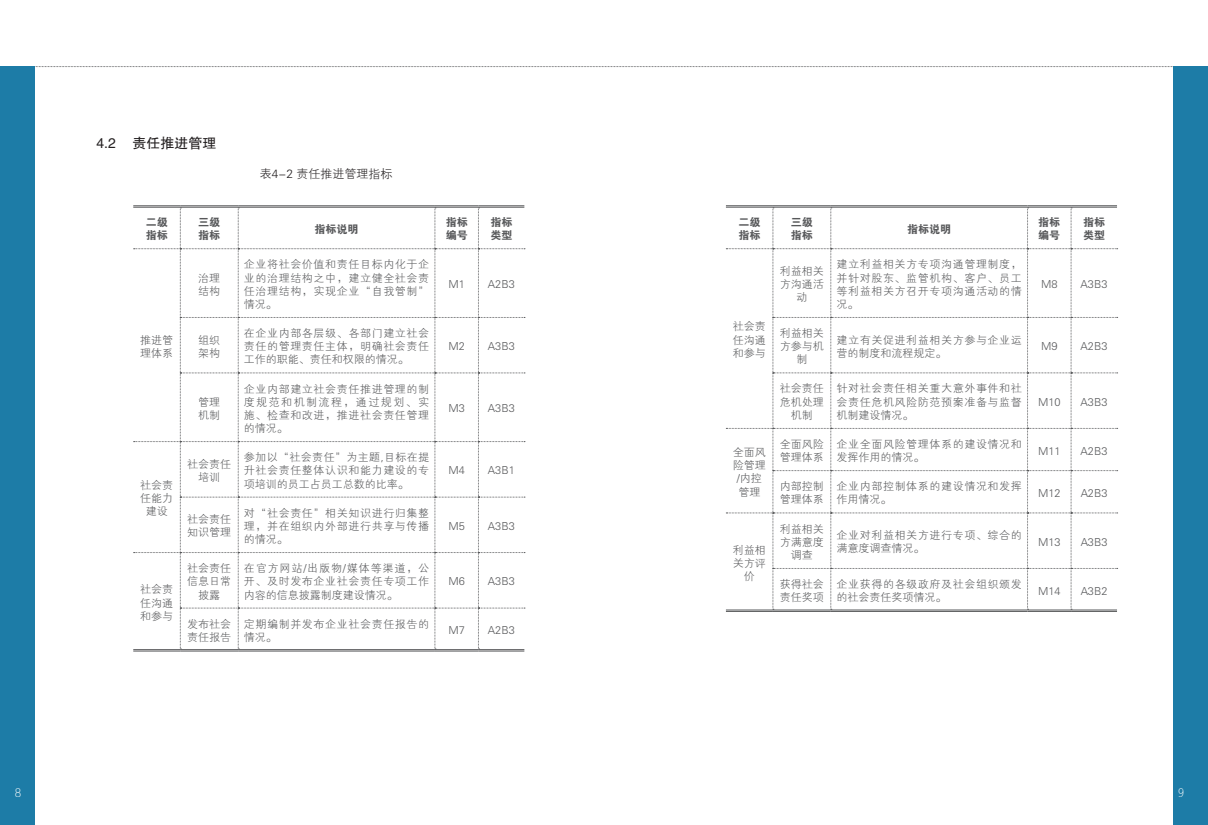
<style>
.page{position:relative;width:1208px;height:825px;background:#fff}
.page>*{position:absolute;margin:0;border:0;box-sizing:border-box;transform-origin:0 0}
.t1{font:14px "FZHTJW GB1 0";color:#231f20}
.t2{font:12px "FZXH1 JW GB1 0";color:#231f20}
.t3{font:12px "FZXDXJW GB1 0";color:#fff}
.t4{font:11px/13.2px "FZXH1 JW GB1 0";letter-spacing:.055em;color:#57585a}
.t5{font:11px/13.2px "FZXH1 JW GB1 0";color:#57585a;text-align:center}
.t6{font:11px/13.2px "FZDHTJW GB1 0";color:#57585a}
</style>
<div class="page">
<svg style="left:34px;top:66px;width:1140px;height:1px"></svg>
<div style="left:0;top:66px;width:34px;height:759px;background:#1d7ca7"></div>
<div style="left:1174px;top:66px;width:34px;height:759px;background:#1d7ca7"></div>
<hr style="left:133px;top:205px;width:47px;height:1px;background:#57585a">
<hr style="left:133px;top:207px;width:47px;height:1px;background:#57585a">
<hr style="left:180px;top:205px;width:58px;height:1px;background:#57585a">
<hr style="left:180px;top:207px;width:58px;height:1px;background:#57585a">
<hr style="left:238px;top:205px;width:197px;height:1px;background:#57585a">
<hr style="left:238px;top:207px;width:197px;height:1px;background:#57585a">
<hr style="left:435px;top:205px;width:43px;height:1px;background:#57585a">
<hr style="left:435px;top:207px;width:43px;height:1px;background:#57585a">
<hr style="left:478px;top:205px;width:46px;height:1px;background:#57585a">
<hr style="left:478px;top:207px;width:46px;height:1px;background:#57585a">
<hr style="left:133px;top:649px;width:47px;height:1px;background:#57585a">
<hr style="left:133px;top:651px;width:47px;height:1px;background:#57585a">
<hr style="left:435px;top:649px;width:43px;height:1px;background:#57585a">
<hr style="left:435px;top:651px;width:43px;height:1px;background:#57585a">
<hr style="left:478px;top:649px;width:46px;height:1px;background:#57585a">
<hr style="left:478px;top:651px;width:46px;height:1px;background:#57585a">
<hr style="left:180px;top:649px;width:58px;height:1px;background:#57585a">
<hr style="left:180px;top:651px;width:58px;height:1px;background:#57585a">
<svg style="left:134px;top:208px;width:391px;height:441px"></svg>
<hr style="left:238px;top:649px;width:197px;height:1px;background:#57585a">
<hr style="left:238px;top:651px;width:197px;height:1px;background:#57585a">
<svg style="left:726px;top:208px;width:391px;height:402px"></svg>
<hr style="left:726px;top:610px;width:47px;height:1px;background:#57585a">
<hr style="left:726px;top:611px;width:47px;height:1px;background:#57585a">
<hr style="left:773px;top:610px;width:58px;height:1px;background:#57585a">
<hr style="left:773px;top:611px;width:58px;height:1px;background:#57585a">
<hr style="left:831px;top:610px;width:196px;height:1px;background:#57585a">
<hr style="left:831px;top:611px;width:196px;height:1px;background:#57585a">
<hr style="left:1027px;top:610px;width:44px;height:1px;background:#57585a">
<hr style="left:1027px;top:611px;width:44px;height:1px;background:#57585a">
<hr style="left:1071px;top:610px;width:46px;height:1px;background:#57585a">
<hr style="left:1071px;top:611px;width:46px;height:1px;background:#57585a">
<hr style="left:726px;top:205px;width:47px;height:1px;background:#57585a">
<hr style="left:726px;top:207px;width:47px;height:1px;background:#57585a">
<hr style="left:1027px;top:205px;width:44px;height:1px;background:#57585a">
<hr style="left:1027px;top:207px;width:44px;height:1px;background:#57585a">
<hr style="left:1071px;top:205px;width:46px;height:1px;background:#57585a">
<hr style="left:1071px;top:207px;width:46px;height:1px;background:#57585a">
<hr style="left:773px;top:205px;width:58px;height:1px;background:#57585a">
<hr style="left:773px;top:207px;width:58px;height:1px;background:#57585a">
<hr style="left:831px;top:205px;width:196px;height:1px;background:#57585a">
<hr style="left:831px;top:207px;width:196px;height:1px;background:#57585a">
<p class="t1" style="left:96px;top:136px;width:121px">4.2 责任推进管理</p>
<p class="t2" style="left:260px;top:167px;width:134px">表4-2 责任推进管理指标</p>
<p class="t6" style="left:146px;top:216px;width:23px">二级指标</p>
<p class="t6" style="left:198px;top:216px;width:23px">三级指标</p>
<p class="t6" style="left:314px;top:223px;width:45px">指标说明</p>
<p class="t6" style="left:446px;top:216px;width:23px">指标编号</p>
<p class="t6" style="left:490px;top:216px;width:24px">指标类型</p>
<p class="t4" style="left:140px;top:334px;width:34px">推进管理体系</p>
<p class="t4" style="left:140px;top:479px;width:34px;text-align:center">社会责任能力建设</p>
<p class="t4" style="left:140px;top:583px;width:34px;text-align:justify">社会责任沟通和参与</p>
<p class="t4" style="left:198px;top:271px;width:23px">治理结构</p>
<p class="t4" style="left:244px;top:258px;width:187px;text-align:justify">企业将社会价值和责任目标内化于企业的治理结构之中，建立健全社会责任治理结构，实现企业“自我管制”情况。</p>
<p class="t4" style="left:198px;top:334px;width:23px">组织架构</p>
<p class="t4" style="left:244px;top:327px;width:187px;text-align:justify">在企业内部各层级、各部门建立社会责任的管理责任主体，明确社会责任工作的职能、责任和权限的情况。</p>
<p class="t4" style="left:198px;top:396px;width:23px">管理机制</p>
<p class="t4" style="left:244px;top:382px;width:187px;text-align:justify">企业内部建立社会责任推进管理的制度规范和机制流程，通过规划、实施、检查和改进，推进社会责任管理的情况。</p>
<p class="t4" style="left:187px;top:458px;width:45px;text-align:center">社会责任培训</p>
<p class="t4" style="left:244px;top:451px;width:187px;text-align:justify">参加以“社会责任”为主题,目标在提升社会责任整体认识和能力建设的专项培训的员工占员工总数的比率。</p>
<p class="t5" style="left:187px;top:513px;width:45px;text-align:left">社会责任知识管理</p>
<p class="t4" style="left:244px;top:507px;width:187px;text-align:justify">对“社会责任”相关知识进行归集整理，并在组织内外部进行共享与传播的情况。</p>
<p class="t5" style="left:187px;top:562px;width:45px">社会责任信息日常披露</p>
<p class="t4" style="left:244px;top:562px;width:187px;text-align:justify">在官方网站/出版物/媒体等渠道，公开、及时发布企业社会责任专项工作内容的信息披露制度建设情况。</p>
<p class="t4" style="left:448px;top:278px;width:18px">M1</p>
<p class="t4" style="left:488px;top:278px;width:28px">A2B3</p>
<p class="t4" style="left:448px;top:340px;width:18px">M2</p>
<p class="t4" style="left:488px;top:340px;width:28px">A3B3</p>
<p class="t4" style="left:448px;top:402px;width:18px">M3</p>
<p class="t4" style="left:488px;top:402px;width:28px">A3B3</p>
<p class="t4" style="left:448px;top:464px;width:18px">M4</p>
<p class="t4" style="left:488px;top:464px;width:28px">A3B1</p>
<p class="t4" style="left:448px;top:520px;width:18px">M5</p>
<p class="t4" style="left:488px;top:520px;width:28px">A3B3</p>
<p class="t4" style="left:448px;top:575px;width:18px">M6</p>
<p class="t4" style="left:488px;top:575px;width:28px">A3B3</p>
<p class="t5" style="left:187px;top:618px;width:45px;text-align:left">发布社会责任报告</p>
<p class="t4" style="left:244px;top:618px;width:187px">定期编制并发布企业社会责任报告的情况。</p>
<p class="t4" style="left:448px;top:624px;width:18px">M7</p>
<p class="t4" style="left:488px;top:624px;width:28px">A2B3</p>
<p class="t6" style="left:738px;top:216px;width:23px">二级指标</p>
<p class="t6" style="left:791px;top:216px;width:23px">三级指标</p>
<p class="t6" style="left:907px;top:223px;width:45px">指标说明</p>
<p class="t6" style="left:1038px;top:216px;width:23px">指标编号</p>
<p class="t6" style="left:1083px;top:216px;width:23px">指标类型</p>
<p class="t4" style="left:733px;top:320px;width:34px;text-align:justify">社会责任沟通和参与</p>
<p class="t5" style="left:780px;top:265px;width:45px">利益相关方沟通活动</p>
<p class="t4" style="left:836px;top:258px;width:187px;text-align:justify">建立利益相关方专项沟通管理制度，并针对股东、监管机构、客户、员工等利益相关方召开专项沟通活动的情况。</p>
<p class="t4" style="left:1041px;top:278px;width:18px">M8</p>
<p class="t4" style="left:1080px;top:278px;width:28px">A3B3</p>
<p class="t5" style="left:780px;top:327px;width:45px">利益相关方参与机制</p>
<p class="t4" style="left:836px;top:334px;width:187px">建立有关促进利益相关方参与企业运营的制度和流程规定。</p>
<p class="t4" style="left:1041px;top:340px;width:18px">M9</p>
<p class="t4" style="left:1080px;top:340px;width:28px">A2B3</p>
<p class="t5" style="left:780px;top:382px;width:45px">社会责任危机处理机制</p>
<p class="t4" style="left:836px;top:382px;width:187px;text-align:justify">针对社会责任相关重大意外事件和社会责任危机风险防范预案准备与监督机制建设情况。</p>
<p class="t4" style="left:1038px;top:396px;width:24px">M10</p>
<p class="t4" style="left:1080px;top:396px;width:28px">A3B3</p>
<p class="t5" style="left:733px;top:446px;width:34px">全面风险管理/内控管理</p>
<p class="t5" style="left:780px;top:438px;width:45px;text-align:left">全面风险管理体系</p>
<p class="t4" style="left:836px;top:438px;width:187px">企业全面风险管理体系的建设情况和发挥作用的情况。</p>
<p class="t4" style="left:1038px;top:444px;width:24px">M11</p>
<p class="t4" style="left:1080px;top:444px;width:28px">A2B3</p>
<p class="t5" style="left:780px;top:480px;width:45px;text-align:left">内部控制管理体系</p>
<p class="t4" style="left:836px;top:480px;width:187px">企业内部控制体系的建设情况和发挥作用情况。</p>
<p class="t4" style="left:1038px;top:487px;width:24px">M12</p>
<p class="t4" style="left:1080px;top:487px;width:28px">A2B3</p>
<p class="t4" style="left:733px;top:544px;width:34px;text-align:center">利益相关方评价</p>
<p class="t5" style="left:780px;top:522px;width:45px">利益相关方满意度调查</p>
<p class="t4" style="left:836px;top:529px;width:187px">企业对利益相关方进行专项、综合的满意度调查情况。</p>
<p class="t4" style="left:1038px;top:536px;width:24px">M13</p>
<p class="t4" style="left:1080px;top:536px;width:28px">A3B3</p>
<p class="t5" style="left:780px;top:578px;width:45px;text-align:left">获得社会责任奖项</p>
<p class="t4" style="left:836px;top:578px;width:187px">企业获得的各级政府及社会组织颁发的社会责任奖项情况。</p>
<p class="t4" style="left:1038px;top:584px;width:24px">M14</p>
<p class="t4" style="left:1080px;top:584px;width:28px">A3B2</p>
<p class="t3" style="left:15px;top:786px;width:8px">8</p>
<p class="t3" style="left:1178px;top:786px;width:7px">9</p>
</div>
